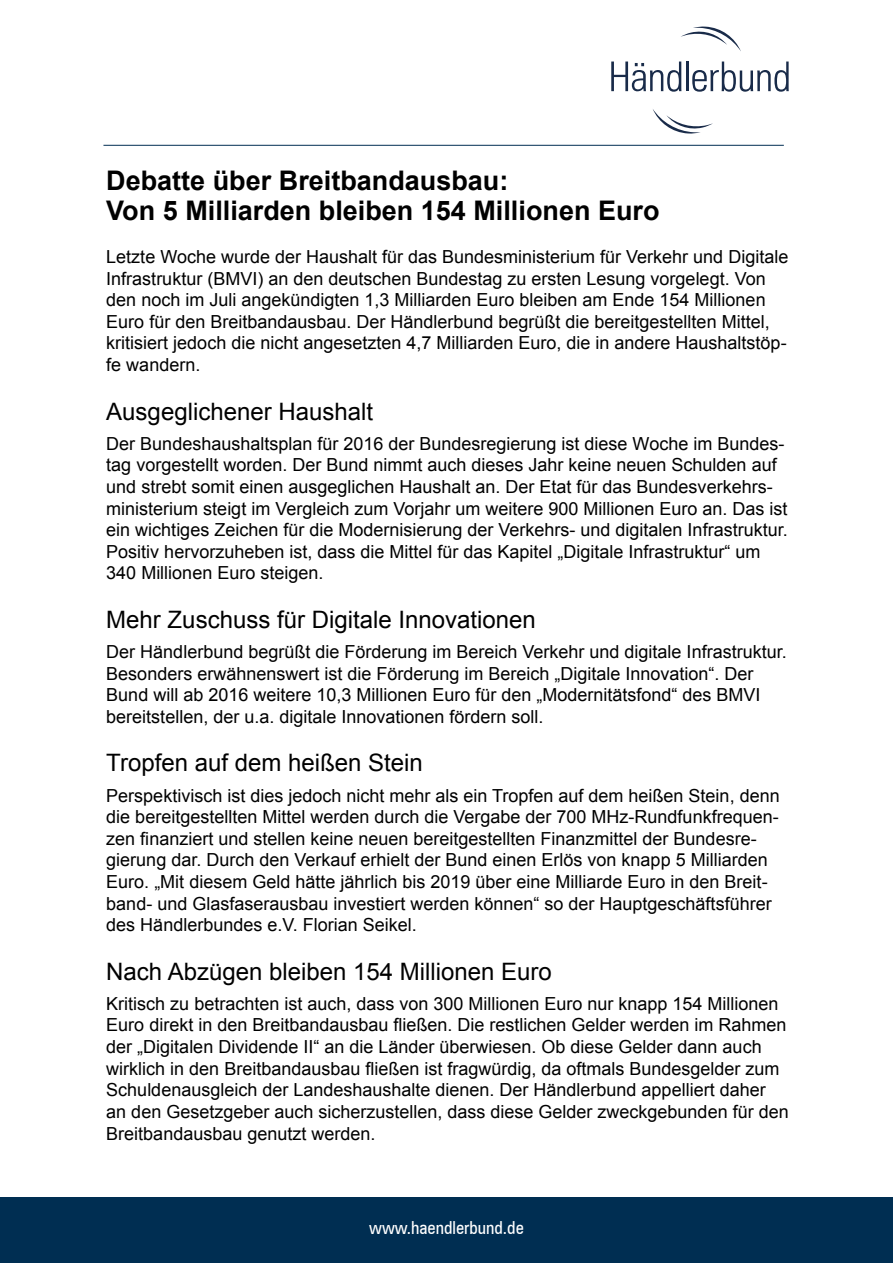
<style>
.page{position:relative;width:893px;height:1263px;background:#fff}
.page>*{position:absolute;margin:0;border:0;box-sizing:border-box;transform-origin:0 0}
.t1{font:700 27px/30px "Arial";color:#000}
.t2{font:24px "Arial";color:#000}
.t3{font:18px/21.6px "Arial";color:#000}
.t4{font:condensed 18px "Zurich BT";color:#fff}
</style>
<div class="page">
<hr style="left:103px;top:145px;width:681px;height:1px;background:#002e52">
<div style="left:0;top:1197px;width:893px;height:66px;background:#002e52"></div>
<svg style="left:611px;top:62px;width:70px;height:30px"></svg>
<hr style="left:686px;top:62px;width:2px;height:29px;background:#192b49">
<svg style="left:692px;top:62px;width:97px;height:30px"></svg>
<svg style="left:681px;top:27px;width:60px;height:24px"></svg>
<svg style="left:653px;top:109px;width:60px;height:25px"></svg>
<h1 class="t1" style="left:106px;top:166px;width:555px">Debatte über Breitbandausbau:<br>Von 5 Milliarden bleiben 154 Millionen Euro</h1>
<p class="t3" style="left:106px;top:246px;width:683px">Letzte Woche wurde der Haushalt für das Bundesministerium für Verkehr und Digitale Infrastruktur (BMVI) an den deutschen Bundestag zu ersten Lesung vorgelegt. Von den noch im Juli angekündigten 1,3 Milliarden Euro bleiben am Ende 154 Millionen Euro für den Breitbandausbau. Der Händlerbund begrüßt die bereitgestellten Mittel, kritisiert jedoch die nicht angesetzten 4,7 Milliarden Euro, die in andere Haushaltstöp&shy;fe wandern.</p>
<h2 class="t2" style="left:106px;top:395px;width:268px">Ausgeglichener Haushalt</h2>
<p class="t3" style="left:106px;top:433px;width:683px">Der Bundeshaushaltsplan für 2016 der Bundesregierung ist diese Woche im Bundes&shy;tag vorgestellt worden. Der Bund nimmt auch dieses Jahr keine neuen Schulden auf und strebt somit einen ausgeglichen Haushalt an. Der Etat für das Bundesverkehrs&shy;ministerium steigt im Vergleich zum Vorjahr um weitere 900 Millionen Euro an. Das ist ein wichtiges Zeichen für die Modernisierung der Verkehrs- und digitalen Infrastruktur.<br>Positiv hervorzuheben ist, dass die Mittel für das Kapitel „Digitale Infrastruktur“ um 340 Millionen Euro steigen.</p>
<h2 class="t2" style="left:106px;top:604px;width:431px">Mehr Zuschuss für Digitale Innovationen</h2>
<p class="t3" style="left:106px;top:641px;width:682px">Der Händlerbund begrüßt die Förderung im Bereich Verkehr und digitale Infrastruktur.<br>Besonders erwähnenswert ist die Förderung im Bereich „Digitale Innovation“. Der Bund will ab 2016 weitere 10,3 Millionen Euro für den „Modernitätsfond“ des BMVI bereitstellen, der u.a. digitale Innovationen fördern soll.</p>
<h2 class="t2" style="left:106px;top:747px;width:318px">Tropfen auf dem heißen Stein</h2>
<p class="t3" style="left:106px;top:785px;width:675px">Perspektivisch ist dies jedoch nicht mehr als ein Tropfen auf dem heißen Stein, denn die bereitgestellten Mittel werden durch die Vergabe der 700 MHz-Rundfunkfrequen&shy;zen finanziert und stellen keine neuen bereitgestellten Finanzmittel der Bundesre&shy;gierung dar. Durch den Verkauf erhielt der Bund einen Erlös von knapp 5 Milliarden Euro. „Mit diesem Geld hätte jährlich bis 2019 über eine Milliarde Euro in den Breit&shy;band- und Glasfaserausbau investiert werden können“ so der Hauptgeschäftsführer des Händlerbundes e.V. Florian Seikel.</p>
<h2 class="t2" style="left:106px;top:956px;width:447px">Nach Abzügen bleiben 154 Millionen Euro</h2>
<p class="t3" style="left:106px;top:993px;width:684px">Kritisch zu betrachten ist auch, dass von 300 Millionen Euro nur knapp 154 Millionen Euro direkt in den Breitbandausbau fließen. Die restlichen Gelder werden im Rahmen der „Digitalen Dividende II“ an die Länder überwiesen. Ob diese Gelder dann auch wirklich in den Breitbandausbau fließen ist fragwürdig, da oftmals Bundesgelder zum Schuldenausgleich der Landeshaushalte dienen. Der Händlerbund appelliert daher an den Gesetzgeber auch sicherzustellen, dass diese Gelder zweckgebunden für den Breitbandausbau genutzt werden.</p>
<p class="t4" style="left:369px;top:1217px;width:156px">www.haendlerbund.de</p>
</div>
